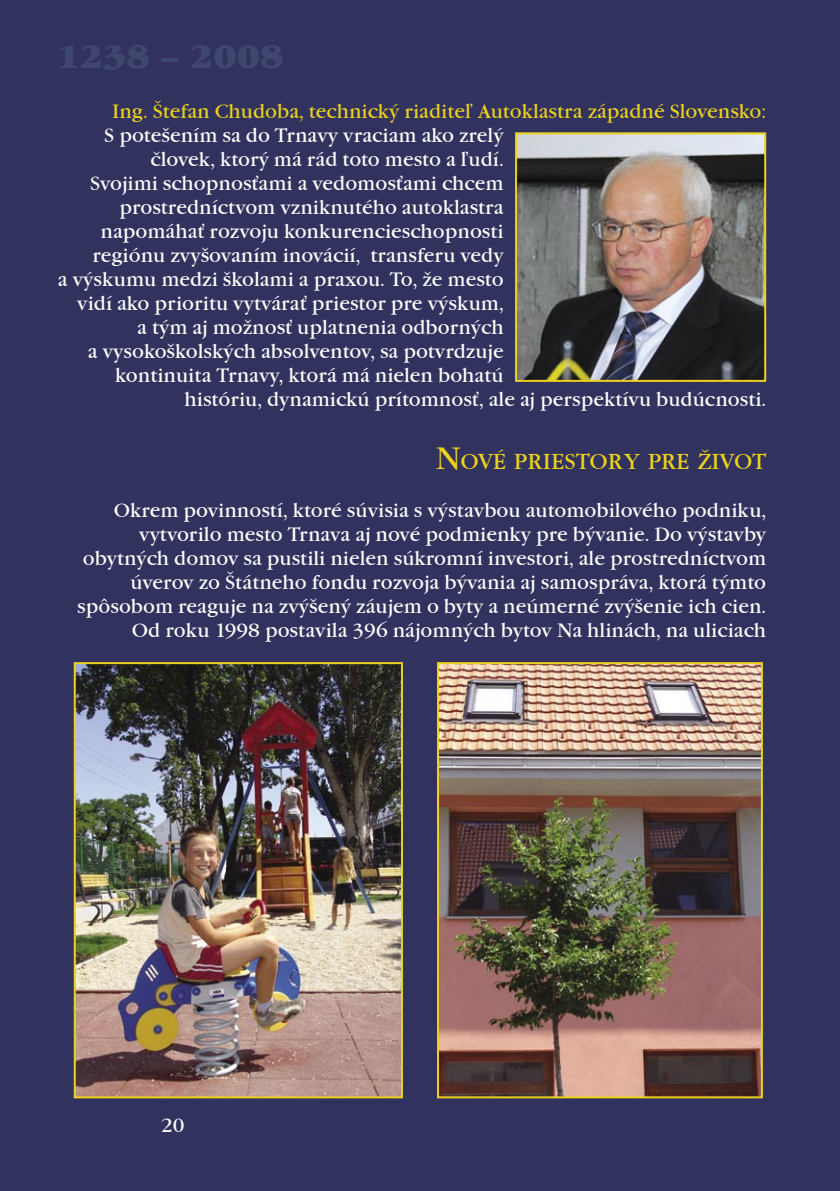
<style>
.page{position:relative;width:840px;height:1191px;background:#fff}
.page>*{position:absolute;margin:0;border:0;box-sizing:border-box;transform-origin:0 0}
.t1{font:33.4px "Garamond Itc T Ultr";color:#3f476e}
.妕齦1{font:22.4px "Garamond Itc T";color:#ecd21c}
.妕齦1-2{font:20px/24px "Garamond Itc T";color:#fff;text-align:right}
.妕齦1-3{font:20px "Garamond Itc T";color:#ecd21c}
.s1{font-size:32px}
</style>
<div class="page">
<div style="left:0;top:0;width:839px;height:1191px;background:#32325f"></div>
<hr style="left:839px;top:0;width:1px;height:1191px;background:#32325f">
<img style="left:517px;top:135px;width:245px;height:244px">
<div style="left:514px;top:132px;width:251px;height:250px;border:2px solid #ecd21c"></div>
<img style="left:440px;top:665px;width:319px;height:430px">
<div style="left:437px;top:662px;width:325px;height:436px;border:2px solid #ecd21c"></div>
<img style="left:77px;top:665px;width:323px;height:430px">
<div style="left:74px;top:662px;width:329px;height:436px;border:2px solid #ecd21c"></div>
<h1 class="t1" style="left:57px;top:37px;width:228px">1238 – 2008</h1>
<p class="妕齦1-3" style="left:112px;top:100px;width:655px">Ing. Štefan Chudoba, technický riaditeľ Autoklastra západné Slovensko:</p>
<p class="妕齦1-2" style="left:104px;top:124px;width:400px">S potešením sa do Trnavy vraciam ako zrelý</p>
<p class="妕齦1-2" style="left:150px;top:148px;width:354px">človek, ktorý má rád toto mesto a ľudí.</p>
<p class="妕齦1-2" style="left:90px;top:172px;width:415px">Svojimi schopnosťami a vedomosťami chcem</p>
<p class="妕齦1-2" style="left:119px;top:196px;width:385px">prostredníctvom vzniknutého autoklastra</p>
<p class="妕齦1-2" style="left:100px;top:220px;width:404px">napomáhať rozvoju konkurencieschopnosti</p>
<p class="妕齦1-2" style="left:92px;top:244px;width:412px">regiónu zvyšovaním inovácií, transferu vedy</p>
<p class="妕齦1-2" style="left:58px;top:268px;width:447px">a výskumu medzi školami a praxou. To, že mesto</p>
<p class="妕齦1-2" style="left:77px;top:292px;width:427px">vidí ako prioritu vytvárať priestor pre výskum,</p>
<p class="妕齦1-2" style="left:137px;top:316px;width:368px">a tým aj možnosť uplatnenia odborných</p>
<p class="妕齦1-2" style="left:88px;top:340px;width:417px">a vysokoškolských absolventov, sa potvrdzuje</p>
<p class="妕齦1-2" style="left:115px;top:364px;width:389px">kontinuita Trnavy, ktorá má nielen bohatú</p>
<p class="妕齦1-2" style="left:184px;top:388px;width:582px">históriu, dynamickú prítomnosť, ale aj perspektívu budúcnosti.</p>
<p class="妕齦1" style="left:435px;top:449px;width:331px"><span class="s1">N</span>OVÉ PRIESTORY PRE ŽIVOT</p>
<p class="妕齦1-2" style="left:77px;top:498px;width:690px">Okrem povinností, ktoré súvisia s výstavbou automobilového podniku, vytvorilo mesto Trnava aj nové podmienky pre bývanie. Do výstavby obytných domov sa pustili nielen súkromní investori, ale prostredníctvom úverov zo Štátneho fondu rozvoja bývania aj samospráva, ktorá týmto spôsobom reaguje na zvýšený záujem o byty a neúmerné zvýšenie ich cien.<br>Od roku 1998 postavila 396 nájomných bytov Na hlinách, na uliciach</p>
<p class="妕齦1-2" style="left:161px;top:1113px;width:25px">20</p>
</div>
